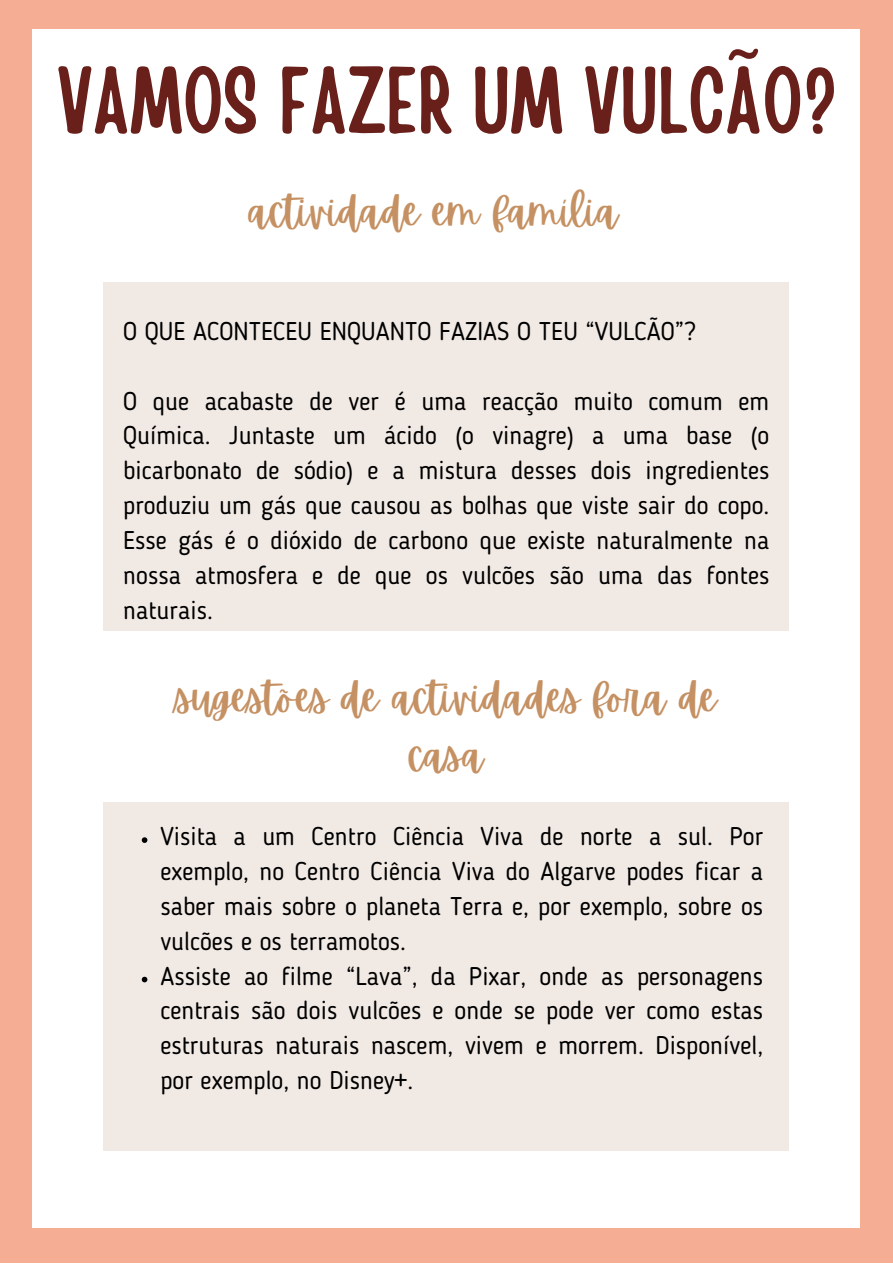
<style>
.page{position:relative;width:893px;height:1264px;background:#fff}
.page>*{position:absolute;margin:0;border:0;box-sizing:border-box;transform-origin:0 0}
.t1{font:93.75px "Handy Casual Condensed";color:#69201b}
.t2{font:41.7px/57.3px "Apricots";color:#c59163;text-align:center}
.t3{font:25.5px/34.8px "Blogger Sans";color:#000;text-align:justify}
</style>
<div class="page">
<div style="left:0;top:0;width:892px;height:1262px;background:#f5ae93"></div>
<div style="left:33px;top:30px;width:827px;height:1198px;background:#fff"></div>
<div style="left:104px;top:282px;width:684px;height:349px;background:#f1e9e4"></div>
<div style="left:104px;top:802px;width:684px;height:348px;background:#f1e9e4"></div>
<svg style="left:142px;top:837px;width:5px;height:6px"></svg>
<svg style="left:142px;top:976px;width:5px;height:6px"></svg>
<p class="t1" style="left:57px;top:39px;width:780px">VAMOS FAZER UM VULCÃO?</p>
<p class="t2" style="left:248px;top:184px;width:372px">actividade em família</p>
<p class="t3" style="left:123px;top:316px;width:574px">O QUE ACONTECEU ENQUANTO FAZIAS O TEU “VULCÃO”?</p>
<p class="t3" style="left:123px;top:385px;width:647px">O que acabaste de ver é uma reacção muito comum em Química. Juntaste um ácido (o vinagre) a uma base (o bicarbonato de sódio) e a mistura desses dois ingredientes produziu um gás que causou as bolhas que viste sair do copo.<br>Esse gás é o dióxido de carbono que existe naturalmente na nossa atmosfera e de que os vulcões são uma das fontes naturais.</p>
<p class="t2" style="left:176px;top:669px;width:542px">sugestões de actividades fora de casa</p>
<p class="t3" style="left:160px;top:821px;width:604px">Visita a um Centro Ciência Viva de norte a sul. Por exemplo, no Centro Ciência Viva do Algarve podes ficar a saber mais sobre o planeta Terra e, por exemplo, sobre os vulcões e os terramotos.</p>
<p class="t3" style="left:160px;top:960px;width:604px">Assiste ao filme “Lava”, da Pixar, onde as personagens centrais são dois vulcões e onde se pode ver como estas estruturas naturais nascem, vivem e morrem. Disponível, por exemplo, no Disney+.</p>
</div>
